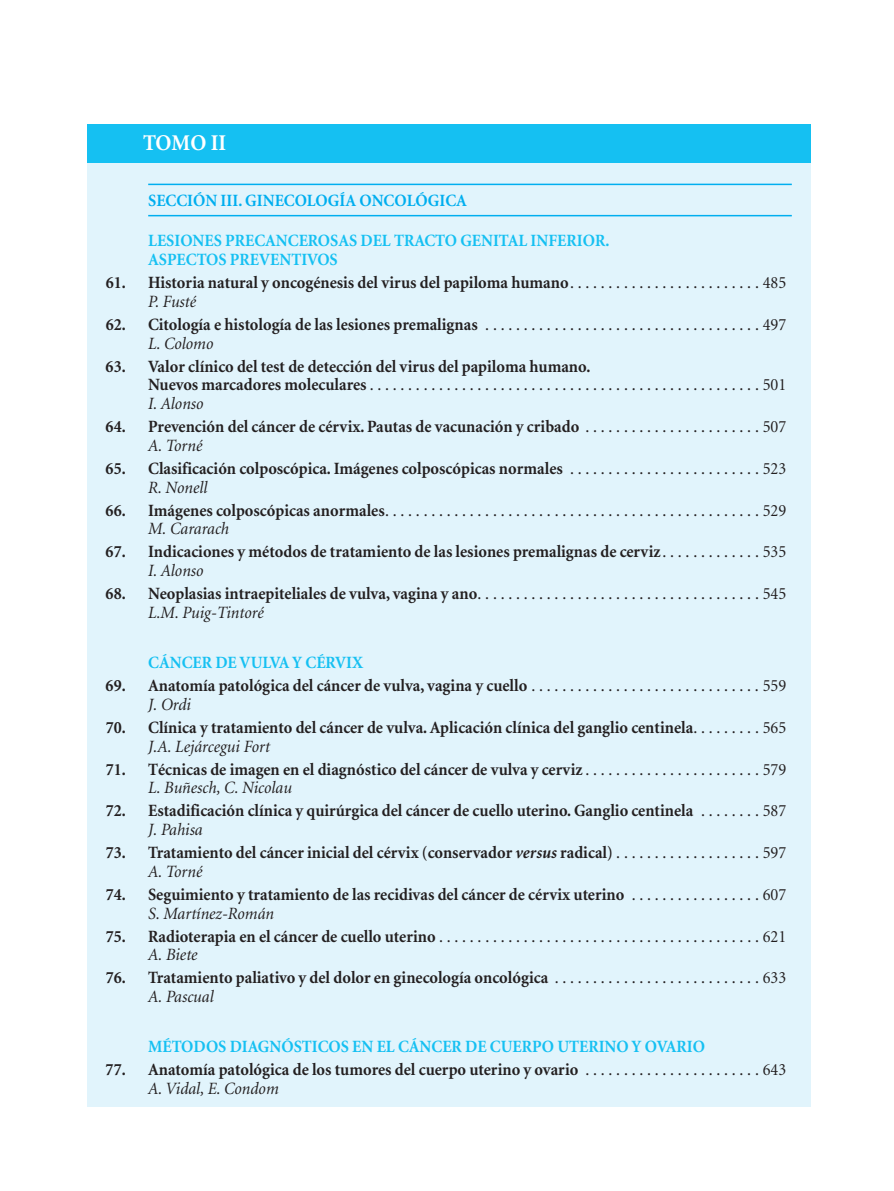
<style>
.page{position:relative;width:894px;height:1191px;background:#fff}
.page>*{position:absolute;margin:0;border:0;box-sizing:border-box;transform-origin:0 0}
.t1{font:700 22.5px "Minion";color:#fff;scale:.95 1}
.t2{font:700 17.25px/18.8px "Minion";color:#231f20;scale:.95 1}
.t3{font:17.25px/18.8px "Minion";color:#231f20;scale:.95 1}
.t4{font:700 17.25px/18.8px "Minion";color:#15c0f2;scale:.95 1}
.t5{font:700 17.25px "Minion";color:#00aeef;scale:.95 1}
.s1{font-weight:400}
.s2{font-weight:400;font-style:italic}
.s3{font-weight:700}
.s4{font-style:italic}
</style>
<div class="page">
<div style="left:87px;top:124px;width:723px;height:982px;background:#e1f4fc"></div>
<hr style="left:148px;top:184px;width:643px;height:1px;background:#00aeef">
<hr style="left:148px;top:215px;width:643px;height:1px;background:#00aeef">
<div style="left:87px;top:124px;width:723px;height:38px;background:#15c0f2"></div>
<h1 class="t1" style="left:143px;top:134px;width:89px">TOMO II</h1>
<p class="t5" style="left:148px;top:194px;width:337px">SECCIÓN III. GINECOLOGÍA ONCOLÓGICA</p>
<p class="t4" style="left:148px;top:233px;width:487px">LESIONES PRECANCEROSAS DEL TRACTO GENITAL INFERIOR.<br>ASPECTOS PREVENTIVOS</p>
<p class="t2" style="left:148px;top:275px;width:673px;text-indent:-43px">61. Historia natural y oncogénesis del virus del papiloma humano<span class="s1">. . . . . . . . . . . . . . . . . . . . . . . . . 485<br></span><span class="s2">P. Fusté</span></p>
<p class="t2" style="left:148px;top:316px;width:673px;text-indent:-43px">62. Citología e histología de las lesiones premalignas <span class="s1">. . . . . . . . . . . . . . . . . . . . . . . . . . . . . . . . . . . . 497<br></span><span class="s2">L. Colomo</span></p>
<p class="t2" style="left:148px;top:358px;width:673px;text-indent:-43px">63. Valor clínico del test de detección del virus del papiloma humano.<br>Nuevos marcadores moleculares <span class="s1">. . . . . . . . . . . . . . . . . . . . . . . . . . . . . . . . . . . . . . . . . . . . . . . . . . . 501<br></span><span class="s2">I. Alonso</span></p>
<p class="t2" style="left:148px;top:419px;width:673px;text-indent:-43px">64. Prevención del cáncer de cérvix. Pautas de vacunación y cribado <span class="s1">. . . . . . . . . . . . . . . . . . . . . . . 507<br></span><span class="s2">A. Torné</span></p>
<p class="t2" style="left:148px;top:460px;width:673px;text-indent:-43px">65. Clasificación colposcópica. Imágenes colposcópicas normales <span class="s1">. . . . . . . . . . . . . . . . . . . . . . . . . 523<br></span><span class="s2">R. Nonell</span></p>
<p class="t3" style="left:148px;top:502px;width:673px;text-indent:-43px"><span class="s3">66. Imágenes colposcópicas anormales</span>. . . . . . . . . . . . . . . . . . . . . . . . . . . . . . . . . . . . . . . . . . . . . . . . . 529<br><span class="s4">M. Cararach</span></p>
<p class="t2" style="left:148px;top:544px;width:673px;text-indent:-43px">67. Indicaciones y métodos de tratamiento de las lesiones premalignas de cerviz <span class="s1">. . . . . . . . . . . . . 535<br></span><span class="s2">I. Alonso</span></p>
<p class="t2" style="left:148px;top:586px;width:673px;text-indent:-43px">68. Neoplasias intraepiteliales de vulva, vagina y ano<span class="s1">. . . . . . . . . . . . . . . . . . . . . . . . . . . . . . . . . . . . . 545<br></span><span class="s2">L.M. Puig-Tintoré</span></p>
<p class="t4" style="left:148px;top:655px;width:228px">CÁNCER DE VULVA Y CÉRVIX</p>
<p class="t2" style="left:148px;top:678px;width:673px;text-indent:-43px">69. Anatomía patológica del cáncer de vulva, vagina y cuello <span class="s1">. . . . . . . . . . . . . . . . . . . . . . . . . . . . . . 559<br></span><span class="s2">J. Ordi</span></p>
<p class="t2" style="left:148px;top:719px;width:673px;text-indent:-43px">70. Clínica y tratamiento del cáncer de vulva. Aplicación clínica del ganglio centinela<span class="s1">. . . . . . . . . 565<br></span><span class="s2">J.A. Lejárcegui Fort</span></p>
<p class="t2" style="left:148px;top:761px;width:673px;text-indent:-43px">71. Técnicas de imagen en el diagnóstico del cáncer de vulva y cerviz <span class="s1">. . . . . . . . . . . . . . . . . . . . . . . 579<br></span><span class="s2">L. Buñesch, C. Nicolau</span></p>
<p class="t2" style="left:148px;top:803px;width:673px;text-indent:-43px">72. Estadificación clínica y quirúrgica del cáncer de cuello uterino. Ganglio centinela <span class="s1">. . . . . . . . 587<br></span><span class="s2">J. Pahisa</span></p>
<p class="t2" style="left:148px;top:845px;width:673px;text-indent:-43px">73. Tratamiento del cáncer inicial del cérvix (conservador <span class="s4">versus</span> radical) <span class="s1">. . . . . . . . . . . . . . . . . . . 597<br></span><span class="s2">A. Torné</span></p>
<p class="t2" style="left:148px;top:886px;width:673px;text-indent:-43px">74. Seguimiento y tratamiento de las recidivas del cáncer de cérvix uterino <span class="s1">. . . . . . . . . . . . . . . . . 607<br></span><span class="s2">S. Martínez-Román</span></p>
<p class="t3" style="left:148px;top:928px;width:673px;text-indent:-43px"><span class="s3">75. Radioterapia en el cáncer de cuello uterino</span> . . . . . . . . . . . . . . . . . . . . . . . . . . . . . . . . . . . . . . . . . . 621<br><span class="s4">A. Biete</span></p>
<p class="t2" style="left:148px;top:970px;width:673px;text-indent:-43px">76. Tratamiento paliativo y del dolor en ginecología oncológica <span class="s1">. . . . . . . . . . . . . . . . . . . . . . . . . . . 633<br></span><span class="s2">A. Pascual</span></p>
<p class="t4" style="left:148px;top:1039px;width:587px">MÉTODOS DIAGNÓSTICOS EN EL CÁNCER DE CUERPO UTERINO Y OVARIO</p>
<p class="t2" style="left:148px;top:1062px;width:673px;text-indent:-43px">77. Anatomía patológica de los tumores del cuerpo uterino y ovario <span class="s1">. . . . . . . . . . . . . . . . . . . . . . . 643<br></span><span class="s2">A. Vidal, E. Condom</span></p>
</div>
